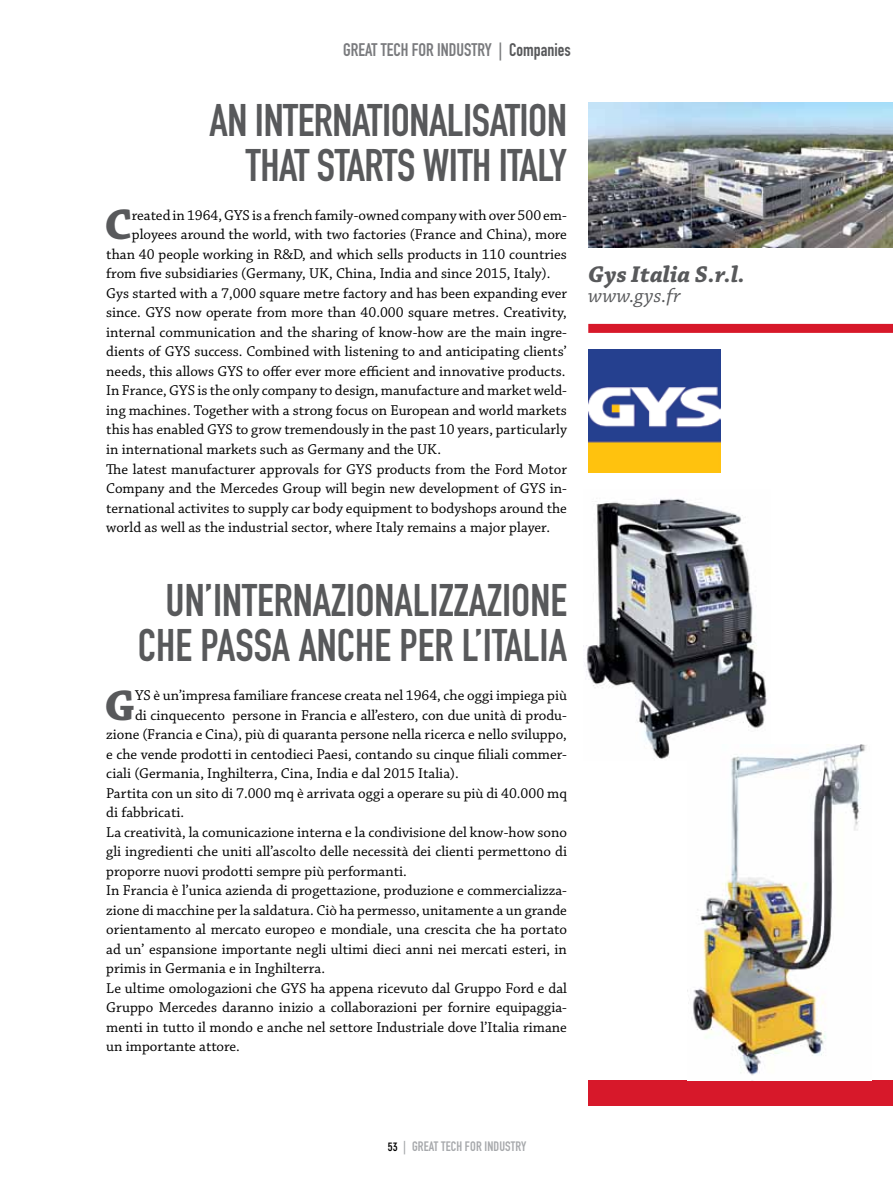
<style>
.page{position:relative;width:893px;height:1191px;background:#fff}
.page>*{position:absolute;margin:0;border:0;box-sizing:border-box;transform-origin:0 0}
.t1{font:45px/45px "DIN Engschrift";letter-spacing:-.005em;color:#58595b;text-align:right}
.t2{font:700 45px "Chaparral Pro";color:#58595b}
.t3{font:italic 700 24px "Chaparral Pro";color:#58595b}
.t4{font:italic 21px "Chaparral Pro";color:#58595b}
.t5{font:18px "DIN Engschrift";color:#797a7d}
.t6{font:15px "Chaparral Pro";color:#000}
.t7{font:13.5px "DIN Engschrift";letter-spacing:.01em;color:#a7a9ac}
.s1{color:#58595b}
.s2{font-family:"DIN Neuzeit Grotesk";font-weight:700;font-stretch:condensed;font-size:12px;color:#000}
</style>
<div class="page">
<img style="left:586px;top:498px;width:181px;height:261px">
<div style="left:588px;top:324px;width:305px;height:9px;background:#d7182a"></div>
<div style="left:588px;top:1080px;width:305px;height:26px;background:#d7182a"></div>
<img style="left:588px;top:102px;width:305px;height:145px">
<img style="left:688px;top:744px;width:179px;height:331px">
<img style="left:588px;top:350px;width:132px;height:122px">
<p class="t5" style="left:343px;top:39px;width:229px">GREAT TECH FOR INDUSTRY | <span class="s1">Companies</span></p>
<h1 class="t1" style="left:210px;top:98px;width:359px">AN INTERNATIONALISATION<br>THAT STARTS WITH ITALY</h1>
<h1 class="t2" style="left:104px;top:199px;width:29px">C</h1>
<p class="t6" style="left:132px;top:207px;width:436px">reated in 1964, GYS is a french family-owned company with over 500 em-</p>
<p class="t6" style="left:132px;top:226px;width:437px">ployees around the world, with two factories (France and China), more</p>
<p class="t6" style="left:106px;top:246px;width:462px">than 40 people working in R&amp;D, and which sells products in 110 countries</p>
<p class="t6" style="left:106px;top:265px;width:446px">from five subsidiaries (Germany, UK, China, India and since 2015, Italy).</p>
<p class="t6" style="left:106px;top:285px;width:462px">Gys started with a 7,000 square metre factory and has been expanding ever</p>
<p class="t6" style="left:106px;top:304px;width:462px">since. GYS now operate from more than 40.000 square metres. Creativity,</p>
<p class="t6" style="left:106px;top:324px;width:462px">internal communication and the sharing of know-how are the main ingre-</p>
<p class="t6" style="left:106px;top:343px;width:462px">dients of GYS success. Combined with listening to and anticipating clients’</p>
<p class="t6" style="left:106px;top:363px;width:461px">needs, this allows GYS to offer ever more efficient and innovative products.</p>
<p class="t6" style="left:106px;top:382px;width:462px">In France, GYS is the only company to design, manufacture and market weld-</p>
<p class="t6" style="left:106px;top:402px;width:462px">ing machines. Together with a strong focus on European and world markets</p>
<p class="t6" style="left:106px;top:421px;width:462px">this has enabled GYS to grow tremendously in the past 10 years, particularly</p>
<p class="t6" style="left:106px;top:441px;width:336px">in international markets such as Germany and the UK.</p>
<p class="t6" style="left:106px;top:460px;width:462px">The latest manufacturer approvals for GYS products from the Ford Motor</p>
<p class="t6" style="left:106px;top:480px;width:462px">Company and the Mercedes Group will begin new development of GYS in-</p>
<p class="t6" style="left:106px;top:499px;width:462px">ternational activites to supply car body equipment to bodyshops around the</p>
<p class="t6" style="left:106px;top:519px;width:445px">world as well as the industrial sector, where Italy remains a major player.</p>
<h2 class="t3" style="left:588px;top:260px;width:158px">Gys Italia S.r.l.</h2>
<h3 class="t4" style="left:588px;top:283px;width:94px">www.gys.fr</h3>
<h1 class="t1" style="left:138px;top:578px;width:430px">UN’INTERNAZIONALIZZAZIONE<br>CHE PASSA ANCHE PER L’ITALIA</h1>
<h1 class="t2" style="left:104px;top:679px;width:32px">G</h1>
<p class="t6" style="left:135px;top:687px;width:433px">YS è un’impresa familiare francese creata nel 1964, che oggi impiega più</p>
<p class="t6" style="left:135px;top:706px;width:433px">di cinquecento persone in Francia e all’estero, con due unità di produ-</p>
<p class="t6" style="left:106px;top:726px;width:462px">zione (Francia e Cina), più di quaranta persone nella ricerca e nello sviluppo,</p>
<p class="t6" style="left:106px;top:745px;width:462px">e che vende prodotti in centodieci Paesi, contando su cinque filiali commer-</p>
<p class="t6" style="left:106px;top:765px;width:354px">ciali (Germania, Inghilterra, Cina, India e dal 2015 Italia).</p>
<p class="t6" style="left:106px;top:784px;width:462px">Partita con un sito di 7.000 mq è arrivata oggi a operare su più di 40.000 mq</p>
<p class="t6" style="left:106px;top:804px;width:79px">di fabbricati.</p>
<p class="t6" style="left:106px;top:823px;width:462px">La creatività, la comunicazione interna e la condivisione del know-how sono</p>
<p class="t6" style="left:106px;top:843px;width:462px">gli ingredienti che uniti all’ascolto delle necessità dei clienti permettono di</p>
<p class="t6" style="left:106px;top:862px;width:302px">proporre nuovi prodotti sempre più performanti.</p>
<p class="t6" style="left:106px;top:882px;width:462px">In Francia è l’unica azienda di progettazione, produzione e commercializza-</p>
<p class="t6" style="left:106px;top:901px;width:462px">zione di macchine per la saldatura. Ciò ha permesso, unitamente a un grande</p>
<p class="t6" style="left:106px;top:921px;width:462px">orientamento al mercato europeo e mondiale, una crescita che ha portato</p>
<p class="t6" style="left:106px;top:940px;width:462px">ad un’ espansione importante negli ultimi dieci anni nei mercati esteri, in</p>
<p class="t6" style="left:106px;top:960px;width:220px">primis in Germania e in Inghilterra.</p>
<p class="t6" style="left:106px;top:979px;width:462px">Le ultime omologazioni che GYS ha appena ricevuto dal Gruppo Ford e dal</p>
<p class="t6" style="left:106px;top:999px;width:462px">Gruppo Mercedes daranno inizio a collaborazioni per fornire equipaggia-</p>
<p class="t6" style="left:106px;top:1018px;width:462px">menti in tutto il mondo e anche nel settore Industriale dove l’Italia rimane</p>
<p class="t6" style="left:106px;top:1038px;width:135px">un importante attore.</p>
<p class="t7" style="left:388px;top:1138px;width:140px"><span class="s2">53</span> | GREAT TECH FOR INDUSTRY</p>
</div>
